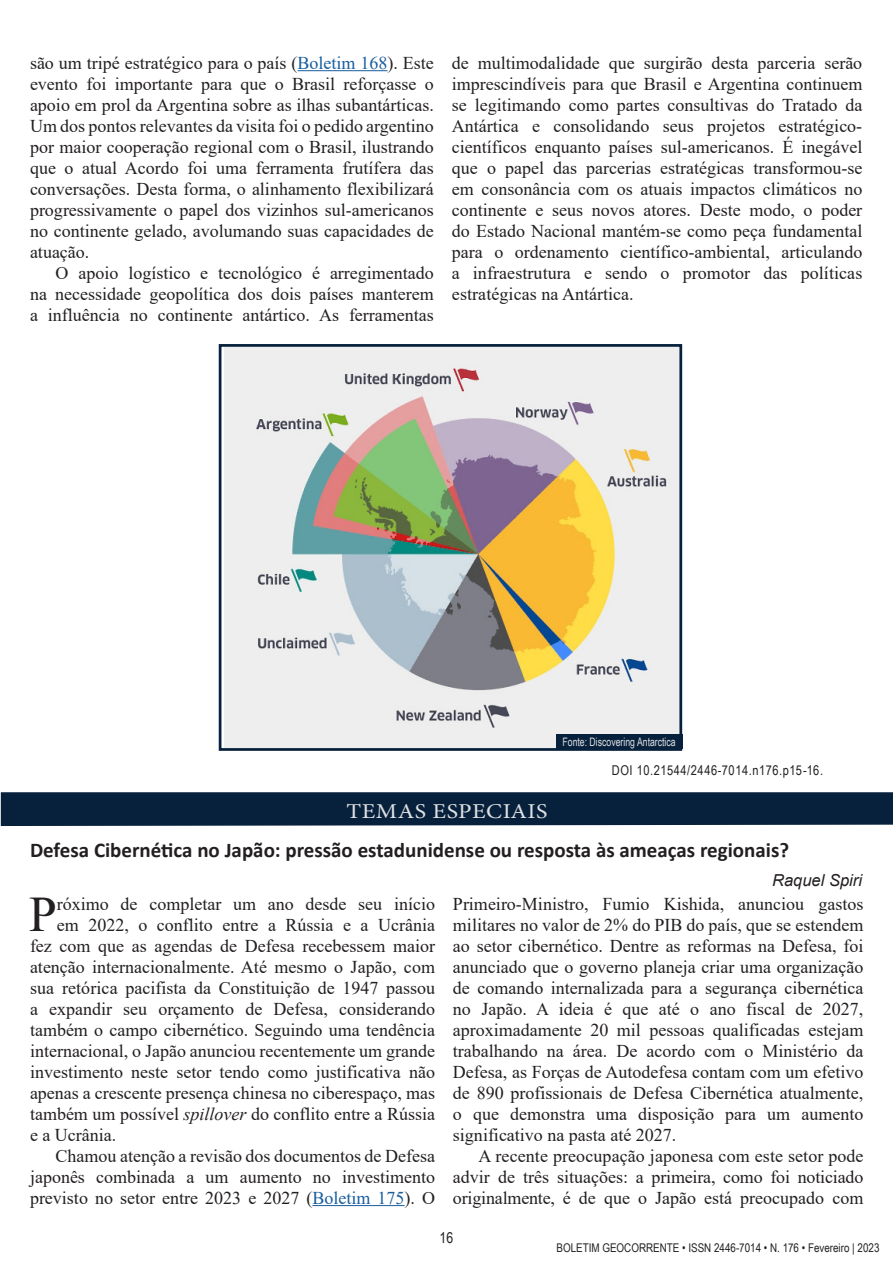
<style>
.page{position:relative;width:893px;height:1263px;background:#fff}
.page>*{position:absolute;margin:0;border:0;box-sizing:border-box;transform-origin:0 0}
.INÍCIO_DO_TEXTO{font:49.65px "Times New Roman";color:#231f20}
.Título_das_seções__R{font:21.15px "Minion Pro";letter-spacing:.02em;color:#e0e1e3;scale:1.14 1}
.TÍTULO{font:700 21px "Calibri";color:#231f20}
.FORMATAÇÃO_TEXTO{font:18px/21px "Times New Roman";color:#231f20;text-align:justify}
.INÍCIO_DO_TEXTO-2{font:18px "Times New Roman";color:#231f20}
.NOME_DO_PESQUISADOR{font:italic 16.5px "Arial";color:#231f20}
.t1{font:15px "Arial Narrow";color:#231f20}
.NOME_DO_PESQUISADOR-2{font:13.5px "Arial Narrow";letter-spacing:.04em;color:#231f20}
.t2{font:12px "Arial Narrow";color:#231f20}
.t3{font:11.7px "Arial Narrow";color:#e0e1e3;scale:.91 1}
.s1{color:#175d9e}
.s2{font-style:italic}
</style>
<div class="page">
<img style="left:225px;top:348px;width:453px;height:399px">
<div style="left:219px;top:344px;width:463px;height:407px;border:3px solid #07213c"></div>
<div style="left:556px;top:734px;width:126px;height:15px;background:#07213c"></div>
<div style="left:1px;top:792px;width:892px;height:34px;background:#07213c"></div>
<hr style="left:312px;top:1205px;width:92px;height:1px;background:#175d9e">
<hr style="left:298px;top:70px;width:89px;height:1px;background:#175d9e">
<p class="FORMATAÇÃO_TEXTO" style="left:30px;top:52px;width:405px">são um tripé estratégico para o país (<span class="s1">Boletim 168</span>). Este evento foi importante para que o Brasil reforçasse o apoio em prol da Argentina sobre as ilhas subantárticas.<br>Um dos pontos relevantes da visita foi o pedido argentino por maior cooperação regional com o Brasil, ilustrando que o atual Acordo foi uma ferramenta frutífera das conversações. Desta forma, o alinhamento flexibilizará progressivamente o papel dos vizinhos sul-americanos no continente gelado, avolumando suas capacidades de atuação.</p>
<p class="FORMATAÇÃO_TEXTO" style="left:30px;top:262px;width:405px;text-indent:26px">O apoio logístico e tecnológico é arregimentado na necessidade geopolítica dos dois países manterem a influência no continente antártico. As ferramentas</p>
<p class="FORMATAÇÃO_TEXTO" style="left:452px;top:52px;width:412px">de multimodalidade que surgirão desta parceria serão imprescindíveis para que Brasil e Argentina continuem se legitimando como partes consultivas do Tratado da Antártica e consolidando seus projetos estratégico&shy;científicos enquanto países sul-americanos. É inegável que o papel das parcerias estratégicas transformou-se em consonância com os atuais impactos climáticos no continente e seus novos atores. Deste modo, o poder do Estado Nacional mantém-se como peça fundamental para o ordenamento científico-ambiental, articulando a infraestrutura e sendo o promotor das políticas estratégicas na Antártica.</p>
<p class="t3" style="left:562px;top:733px;width:126px">Fonte: Discovering Antarctica</p>
<p class="NOME_DO_PESQUISADOR-2" style="left:612px;top:760px;width:213px">DOI 10.21544/2446-7014.n176.p15-16.</p>
<p class="Título_das_seções__R" style="left:347px;top:797px;width:178px">TEMAS ESPECIAIS</p>
<p class="TÍTULO" style="left:30px;top:835px;width:761px">Defesa Cibernética no Japão: pressão estadunidense ou resposta às ameaças regionais?</p>
<p class="NOME_DO_PESQUISADOR" style="left:772px;top:869px;width:91px">Raquel Spiri</p>
<p class="INÍCIO_DO_TEXTO" style="left:29px;top:879px;width:29px">P</p>
<p class="INÍCIO_DO_TEXTO-2" style="left:57px;top:891px;width:380px">róximo de completar um ano desde seu início</p>
<p class="FORMATAÇÃO_TEXTO" style="left:453px;top:893px;width:412px">Primeiro-Ministro, Fumio Kishida, anunciou gastos militares no valor de 2% do PIB do país, que se estendem ao setor cibernético. Dentre as reformas na Defesa, foi anunciado que o governo planeja criar uma organização de comando internalizada para a segurança cibernética no Japão. A ideia é que até o ano fiscal de 2027, aproximadamente 20 mil pessoas qualificadas estejam trabalhando na área. De acordo com o Ministério da Defesa, as Forças de Autodefesa contam com um efetivo de 890 profissionais de Defesa Cibernética atualmente, o que demonstra uma disposição para um aumento significativo na pasta até 2027.</p>
<p class="FORMATAÇÃO_TEXTO" style="left:453px;top:1145px;width:412px;text-indent:26px">A recente preocupação japonesa com este setor pode advir de três situações: a primeira, como foi noticiado originalmente, é de que o Japão está preocupado com</p>
<p class="INÍCIO_DO_TEXTO-2" style="left:57px;top:912px;width:380px">em 2022, o conflito entre a Rússia e a Ucrânia</p>
<p class="INÍCIO_DO_TEXTO-2" style="left:30px;top:933px;width:407px">fez com que as agendas de Defesa recebessem maior</p>
<p class="INÍCIO_DO_TEXTO-2" style="left:30px;top:954px;width:407px">atenção internacionalmente. Até mesmo o Japão, com</p>
<p class="INÍCIO_DO_TEXTO-2" style="left:30px;top:975px;width:407px">sua retórica pacifista da Constituição de 1947 passou</p>
<p class="INÍCIO_DO_TEXTO-2" style="left:30px;top:996px;width:407px">a expandir seu orçamento de Defesa, considerando</p>
<p class="INÍCIO_DO_TEXTO-2" style="left:30px;top:1017px;width:407px">também o campo cibernético. Seguindo uma tendência</p>
<p class="INÍCIO_DO_TEXTO-2" style="left:30px;top:1038px;width:407px">internacional, o Japão anunciou recentemente um grande</p>
<p class="INÍCIO_DO_TEXTO-2" style="left:30px;top:1059px;width:407px">investimento neste setor tendo como justificativa não</p>
<p class="INÍCIO_DO_TEXTO-2" style="left:30px;top:1080px;width:407px">apenas a crescente presença chinesa no ciberespaço, mas</p>
<p class="INÍCIO_DO_TEXTO-2" style="left:30px;top:1101px;width:407px">também um possível <span class="s2">spillover</span> do conflito entre a Rússia</p>
<p class="INÍCIO_DO_TEXTO-2" style="left:30px;top:1122px;width:88px">e a Ucrânia.</p>
<p class="FORMATAÇÃO_TEXTO" style="left:30px;top:1144px;width:407px;text-indent:26px">Chamou atenção a revisão dos documentos de Defesa japonês combinada a um aumento no investimento previsto no setor entre 2023 e 2027 (<span class="s1">Boletim 175</span>). O</p>
<p class="t1" style="left:440px;top:1226px;width:15px">16</p>
<p class="t2" style="left:556px;top:1239px;width:324px">BOLETIM GEOCORRENTE • ISSN 2446-7014 • N. 176 • Fevereiro | 2023</p>
</div>
